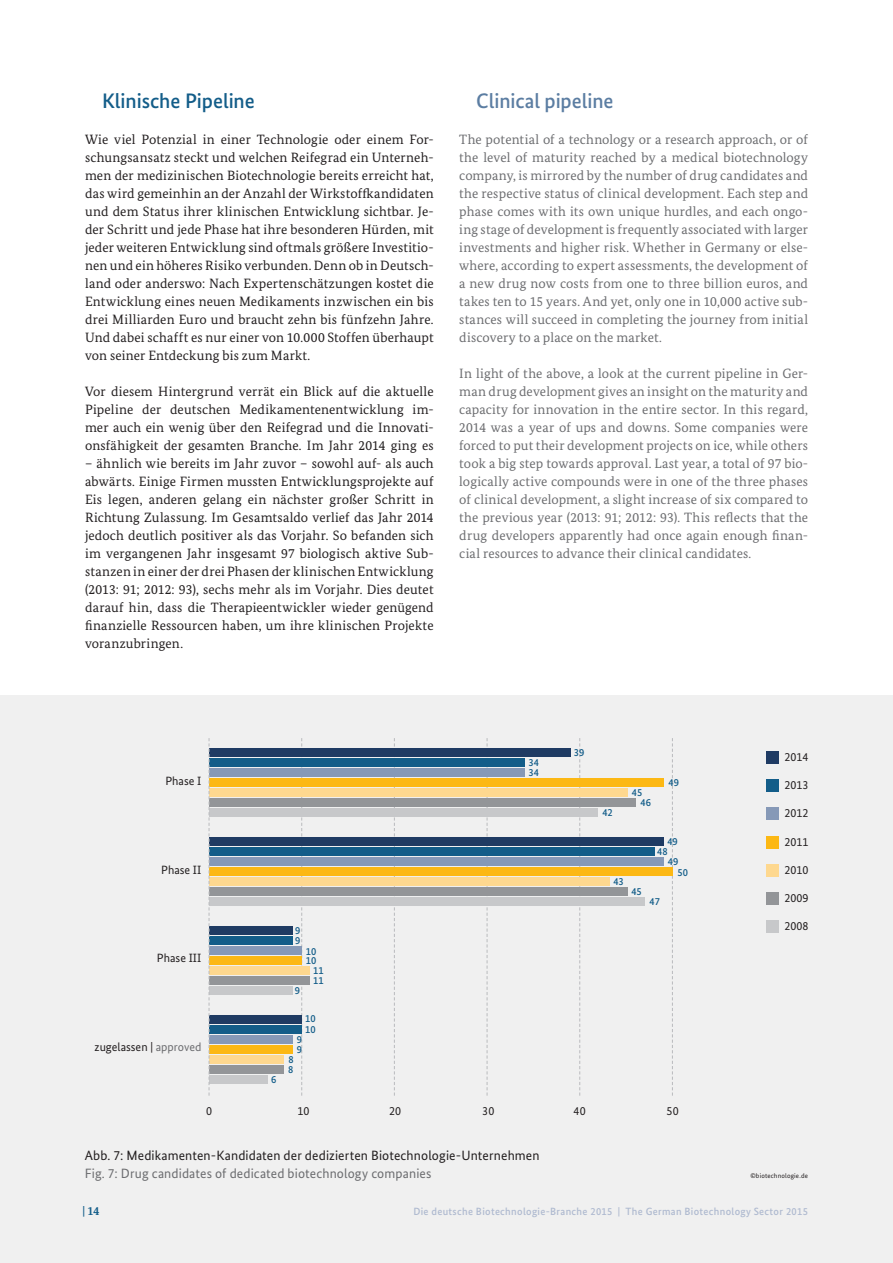
<style>
.page{position:relative;width:893px;height:1263px;background:#fff}
.page>*{position:absolute;margin:0;border:0;box-sizing:border-box;transform-origin:0 0}
.t1{font:500 21px "Bundes Sans";letter-spacing:-.005em;color:#135d89}
.t2{font:500 21px "Bundes Sans";letter-spacing:-.005em;color:#5b7da2}
.t3{font:13.5px/18px "Bundes Serif";letter-spacing:.01em;color:#231f20;text-align:justify}
.t4{font:13.5px/18px "Bundes Serif";letter-spacing:.01em;color:#6c6d70;text-align:justify}
.t5{font:13.5px "Bundes Sans";letter-spacing:.01em;color:#231f20}
.t6{font:13.5px "Bundes Sans";letter-spacing:.01em;color:#6c6d70}
.t7{font:12px "Bundes Sans";color:#231f20}
.t8{font:700 12px "Bundes Serif";color:#135d89}
.t9{font:500 10.5px "Bundes Sans";letter-spacing:.03em;color:#afbad0}
.t10{font:500 10.5px/10.4px "Bundes Sans";color:#135d89}
.t11{font:6.75px "Bundes Sans";letter-spacing:.025em;color:#231f20}
.s1{color:#6c6d70}
</style>
<div class="page">
<div style="left:0;top:695px;width:893px;height:568px;background:#f0f0f0"></div>
<svg style="left:672px;top:738px;width:1px;height:358px"></svg>
<svg style="left:579px;top:738px;width:1px;height:358px"></svg>
<svg style="left:487px;top:738px;width:1px;height:358px"></svg>
<svg style="left:394px;top:738px;width:1px;height:358px"></svg>
<svg style="left:301px;top:738px;width:1px;height:358px"></svg>
<div style="left:766px;top:836px;width:13px;height:12px;background:#fcb814"></div>
<div style="left:766px;top:808px;width:13px;height:12px;background:#8699b7"></div>
<div style="left:766px;top:779px;width:13px;height:13px;background:#135d89"></div>
<div style="left:766px;top:751px;width:13px;height:12px;background:#1f3b63"></div>
<div style="left:766px;top:892px;width:13px;height:13px;background:#939598"></div>
<div style="left:766px;top:920px;width:13px;height:13px;background:#c7c8ca"></div>
<div style="left:766px;top:864px;width:13px;height:12px;background:#fed88f"></div>
<div style="left:209px;top:966px;width:101px;height:9px;background:#fed88f"></div>
<div style="left:209px;top:956px;width:93px;height:9px;background:#fcb814"></div>
<div style="left:209px;top:946px;width:93px;height:9px;background:#8699b7"></div>
<div style="left:209px;top:936px;width:84px;height:9px;background:#135d89"></div>
<div style="left:209px;top:926px;width:84px;height:9px;background:#1f3b63"></div>
<div style="left:209px;top:976px;width:101px;height:9px;background:#939598"></div>
<div style="left:209px;top:986px;width:84px;height:9px;background:#c7c8ca"></div>
<div style="left:209px;top:1055px;width:75px;height:8px;background:#fed88f"></div>
<div style="left:209px;top:1044px;width:84px;height:9px;background:#fcb814"></div>
<div style="left:209px;top:1034px;width:84px;height:9px;background:#8699b7"></div>
<div style="left:209px;top:1024px;width:93px;height:9px;background:#135d89"></div>
<div style="left:209px;top:1014px;width:93px;height:9px;background:#1f3b63"></div>
<div style="left:209px;top:1065px;width:75px;height:9px;background:#939598"></div>
<div style="left:209px;top:1075px;width:59px;height:9px;background:#c7c8ca"></div>
<div style="left:209px;top:877px;width:401px;height:9px;background:#fed88f"></div>
<div style="left:209px;top:867px;width:464px;height:9px;background:#fcb814"></div>
<div style="left:209px;top:857px;width:455px;height:9px;background:#8699b7"></div>
<div style="left:209px;top:847px;width:446px;height:9px;background:#135d89"></div>
<div style="left:209px;top:837px;width:455px;height:9px;background:#1f3b63"></div>
<div style="left:209px;top:887px;width:418px;height:9px;background:#939598"></div>
<div style="left:209px;top:897px;width:436px;height:9px;background:#c7c8ca"></div>
<div style="left:209px;top:788px;width:418px;height:9px;background:#fed88f"></div>
<div style="left:209px;top:778px;width:455px;height:9px;background:#fcb814"></div>
<div style="left:209px;top:768px;width:315px;height:9px;background:#8699b7"></div>
<div style="left:209px;top:758px;width:315px;height:9px;background:#135d89"></div>
<div style="left:209px;top:748px;width:362px;height:9px;background:#1f3b63"></div>
<div style="left:209px;top:798px;width:427px;height:9px;background:#939598"></div>
<div style="left:209px;top:808px;width:389px;height:9px;background:#c7c8ca"></div>
<svg style="left:209px;top:738px;width:1px;height:358px"></svg>
<h1 class="t1" style="left:102px;top:88px;width:154px">Klinische Pipeline</h1>
<p class="t3" style="left:85px;top:130px;width:350px">Wie viel Potenzial in einer Technologie oder einem For&shy;schungsansatz steckt und welchen Reifegrad ein Unterneh&shy;men der medizinischen Biotechnologie bereits erreicht hat, das wird gemeinhin an der Anzahl der Wirkstoffkandidaten und dem Status ihrer klinischen Entwicklung sichtbar. Je&shy;der Schritt und jede Phase hat ihre besonderen Hürden, mit jeder weiteren Entwicklung sind oftmals größere Investitio&shy;nen und ein höheres Risiko verbunden. Denn ob in Deutsch&shy;land oder anderswo: Nach Expertenschätzungen kostet die Entwicklung eines neuen Medikaments inzwischen ein bis drei Milliarden Euro und braucht zehn bis fünfzehn Jahre.<br>Und dabei schafft es nur einer von 10.000 Stoffen überhaupt von seiner Entdeckung bis zum Markt.</p>
<p class="t3" style="left:85px;top:382px;width:350px">Vor diesem Hintergrund verrät ein Blick auf die aktuelle Pipeline der deutschen Medikamentenentwicklung im&shy;mer auch ein wenig über den Reifegrad und die Innovati&shy;onsfähigkeit der gesamten Branche. Im Jahr 2014 ging es</p>
<p class="t3" style="left:85px;top:454px;width:350px">– ähnlich wie bereits im Jahr zuvor – sowohl auf- als auch abwärts. Einige Firmen mussten Entwicklungsprojekte auf Eis legen, anderen gelang ein nächster großer Schritt in Richtung Zulassung. Im Gesamtsaldo verlief das Jahr 2014 jedoch deutlich positiver als das Vorjahr. So befanden sich im vergangenen Jahr insgesamt 97 biologisch aktive Sub&shy;stanzen in einer der drei Phasen der klinischen Entwicklung (2013: 91; 2012: 93), sechs mehr als im Vorjahr. Dies deutet darauf hin, dass die Therapieentwickler wieder genügend finanzielle Ressourcen haben, um ihre klinischen Projekte voranzubringen.</p>
<h1 class="t2" style="left:476px;top:88px;width:139px">Clinical pipeline</h1>
<p class="t4" style="left:459px;top:130px;width:350px">The potential of a technology or a research approach, or of the level of maturity reached by a medical biotechnology company, is mirrored by the number of drug candidates and the respective status of clinical development. Each step and phase comes with its own unique hurdles, and each ongo&shy;ing stage of development is frequently associated with larger investments and higher risk. Whether in Germany or else&shy;where, according to expert assessments, the development of a new drug now costs from one to three billion euros, and takes ten to 15 years. And yet, only one in 10,000 active sub&shy;stances will succeed in completing the journey from initial discovery to a place on the market.</p>
<p class="t4" style="left:459px;top:364px;width:350px">In light of the above, a look at the current pipeline in Ger&shy;man drug development gives an insight on the maturity and capacity for innovation in the entire sector. In this regard, 2014 was a year of ups and downs. Some companies were forced to put their development projects on ice, while others took a big step towards approval. Last year, a total of 97 bio&shy;logically active compounds were in one of the three phases of clinical development, a slight increase of six compared to the previous year (2013: 91; 2012: 93). This reflects that the drug developers apparently had once again enough finan&shy;cial resources to advance their clinical candidates.</p>
<p class="t7" style="left:165px;top:774px;width:37px">Phase I</p>
<p class="t7" style="left:161px;top:862px;width:42px">Phase II</p>
<p class="t10" style="left:295px;top:925px;width:7px">9</p>
<p class="t10" style="left:529px;top:757px;width:12px">34</p>
<p class="t10" style="left:529px;top:767px;width:12px">34</p>
<p class="t10" style="left:574px;top:747px;width:12px">39</p>
<p class="t10" style="left:602px;top:807px;width:12px">42</p>
<p class="t10" style="left:641px;top:787px;width:12px;text-indent:-9px">45<br>46</p>
<p class="t10" style="left:668px;top:777px;width:12px">49</p>
<p class="t10" style="left:613px;top:876px;width:12px">43</p>
<p class="t10" style="left:631px;top:886px;width:12px">45</p>
<p class="t10" style="left:667px;top:836px;width:12px">49</p>
<p class="t10" style="left:657px;top:846px;width:12px">48</p>
<p class="t10" style="left:668px;top:856px;width:12px">49</p>
<p class="t10" style="left:649px;top:896px;width:12px">47</p>
<p class="t10" style="left:677px;top:867px;width:12px">50</p>
<p class="t7" style="left:784px;top:749px;width:25px">2014</p>
<p class="t7" style="left:784px;top:778px;width:25px">2013</p>
<p class="t7" style="left:784px;top:806px;width:25px">2012</p>
<p class="t7" style="left:784px;top:834px;width:25px">2011</p>
<p class="t7" style="left:784px;top:862px;width:25px">2010</p>
<p class="t7" style="left:784px;top:890px;width:25px">2009</p>
<p class="t7" style="left:784px;top:919px;width:25px">2008</p>
<p class="t10" style="left:295px;top:935px;width:7px">9</p>
<p class="t7" style="left:157px;top:951px;width:46px">Phase III</p>
<p class="t10" style="left:306px;top:945px;width:12px">10</p>
<p class="t10" style="left:306px;top:955px;width:12px">10</p>
<p class="t10" style="left:313px;top:965px;width:12px">11<br>11</p>
<p class="t10" style="left:295px;top:985px;width:7px">9</p>
<p class="t10" style="left:305px;top:1013px;width:12px">10</p>
<p class="t10" style="left:305px;top:1024px;width:12px">10</p>
<p class="t7" style="left:95px;top:1039px;width:108px">zugelassen | <span class="s1">approved</span></p>
<p class="t10" style="left:297px;top:1034px;width:7px">9</p>
<p class="t10" style="left:297px;top:1044px;width:7px">9</p>
<p class="t10" style="left:288px;top:1054px;width:7px;line-height:9.9px">8<br>8</p>
<p class="t10" style="left:271px;top:1074px;width:7px">6</p>
<p class="t7" style="left:206px;top:1103px;width:7px">0</p>
<p class="t7" style="left:297px;top:1103px;width:14px">10</p>
<p class="t7" style="left:389px;top:1103px;width:14px">20</p>
<p class="t7" style="left:482px;top:1103px;width:14px">30</p>
<p class="t7" style="left:574px;top:1103px;width:14px">40</p>
<p class="t7" style="left:667px;top:1103px;width:14px">50</p>
<p class="t5" style="left:85px;top:1147px;width:456px">Abb. 7: Medikamenten-Kandidaten der dedizierten Biotechnologie-Unternehmen</p>
<p class="t6" style="left:85px;top:1165px;width:348px">Fig. 7: Drug candidates of dedicated biotechnology companies</p>
<p class="t11" style="left:750px;top:1172px;width:59px">©biotechnologie.de</p>
<p class="t8" style="left:82px;top:1204px;width:19px">| 14</p>
<p class="t9" style="left:413px;top:1205px;width:396px">Die deutsche Biotechnologie-Branche 2015 | The German Biotechnology Sector 2015</p>
</div>
